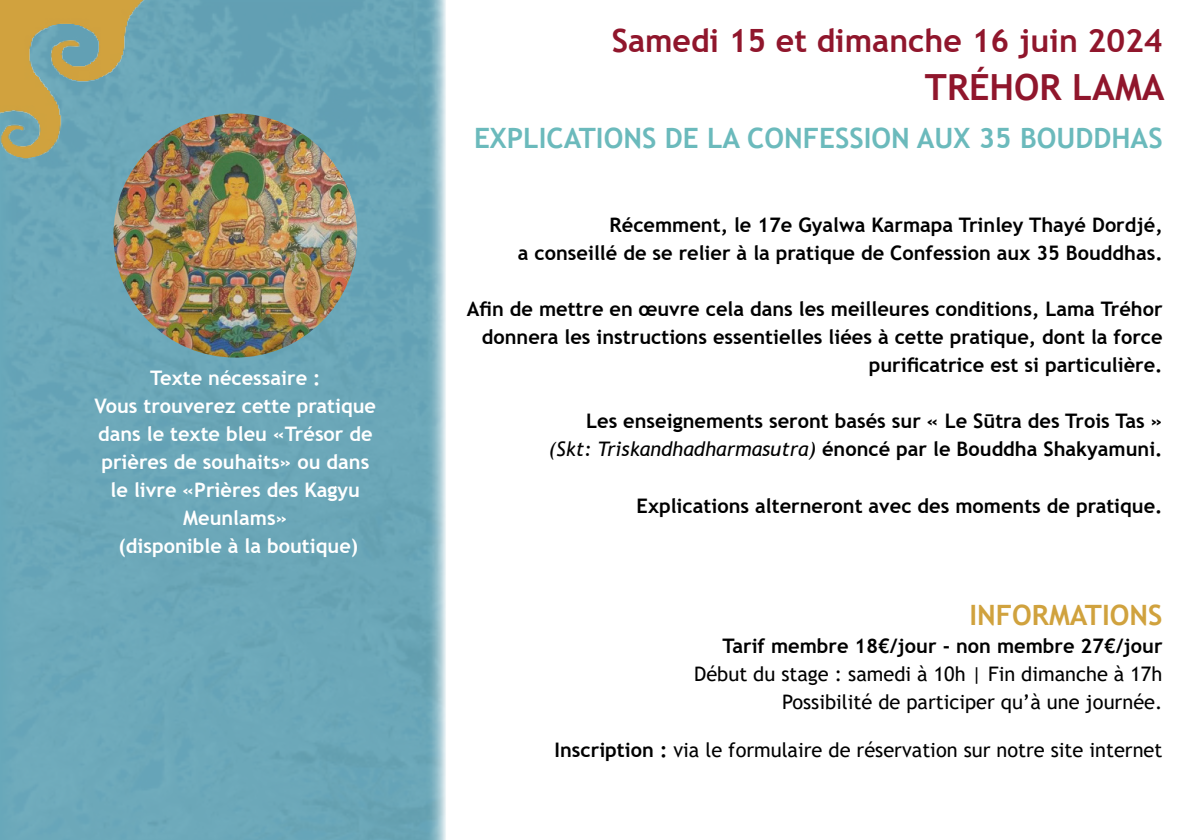
<style>
.page{position:relative;width:1191px;height:840px;background:#fff}
.page>*{position:absolute;margin:0;border:0;box-sizing:border-box;transform-origin:0 0}
.t1{font:700 36px "Trebuchet MS";color:#90162c}
.t2{font:700 32px "Trebuchet MS";color:#90162c}
.t3{font:700 28px "Trebuchet MS";color:#6bbabc}
.t4{font:700 28px "Trebuchet MS";color:#d0a23e}
.t5{font:700 20px/28px "Trebuchet MS";color:#000;text-align:right}
.t6{font:700 20px/28px "Trebuchet MS";color:#fff;text-align:center}
.t7{font:20px/28px "Trebuchet MS";color:#000;text-align:right}
.s1{font-weight:400;font-style:italic}
.s2{font-weight:700}
</style>
<div class="page">
<img style="left:2px;top:0;width:444px;height:839px">
<img style="left:0;top:0;width:227px;height:180px">
<img style="left:113px;top:113px;width:244px;height:244px;border-radius:122px">
<p class="t6" style="left:95px;top:363px;width:283px">Texte nécessaire :<br>Vous trouverez cette pratique dans le texte bleu «Trésor de prières de souhaits» ou dans le livre «Prières des Kagyu<br>Meunlams»<br>(disponible à la boutique)</p>
<h2 class="t2" style="left:611px;top:21px;width:552px">Samedi 15 et dimanche 16 juin 2024</h2>
<h1 class="t1" style="left:925px;top:65px;width:241px">TRÉHOR LAMA</h1>
<h3 class="t3" style="left:474px;top:121px;width:690px">EXPLICATIONS DE LA CONFESSION AUX 35 BOUDDHAS</h3>
<p class="t5" style="left:518px;top:211px;width:646px">Récemment, le 17e Gyalwa Karmapa Trinley Thayé Dordjé,<br>a conseillé de se relier à la pratique de Confession aux 35 Bouddhas.</p>
<p class="t5" style="left:467px;top:295px;width:697px">Afin de mettre en œuvre cela dans les meilleures conditions, Lama Tréhor donnera les instructions essentielles liées à cette pratique, dont la force purificatrice est si particulière.</p>
<p class="t5" style="left:549px;top:407px;width:615px">Les enseignements seront basés sur « Le Sūtra des Trois Tas » <span class="s1">(Skt: Triskandhadharmasutra)</span> énoncé par le Bouddha Shakyamuni.</p>
<p class="t5" style="left:636px;top:491px;width:527px">Explications alterneront avec des moments de pratique.</p>
<h3 class="t4" style="left:969px;top:597px;width:195px">INFORMATIONS</h3>
<p class="t5" style="left:722px;top:631px;width:442px">Tarif membre 18€/jour - non membre 27€/jour</p>
<p class="t7" style="left:694px;top:659px;width:470px">Début du stage : samedi à 10h | Fin dimanche à 17h<br>Possibilité de participer qu’à une journée.</p>
<p class="t7" style="left:554px;top:735px;width:609px"><span class="s2">Inscription :</span> via le formulaire de réservation sur notre site internet</p>
</div>
